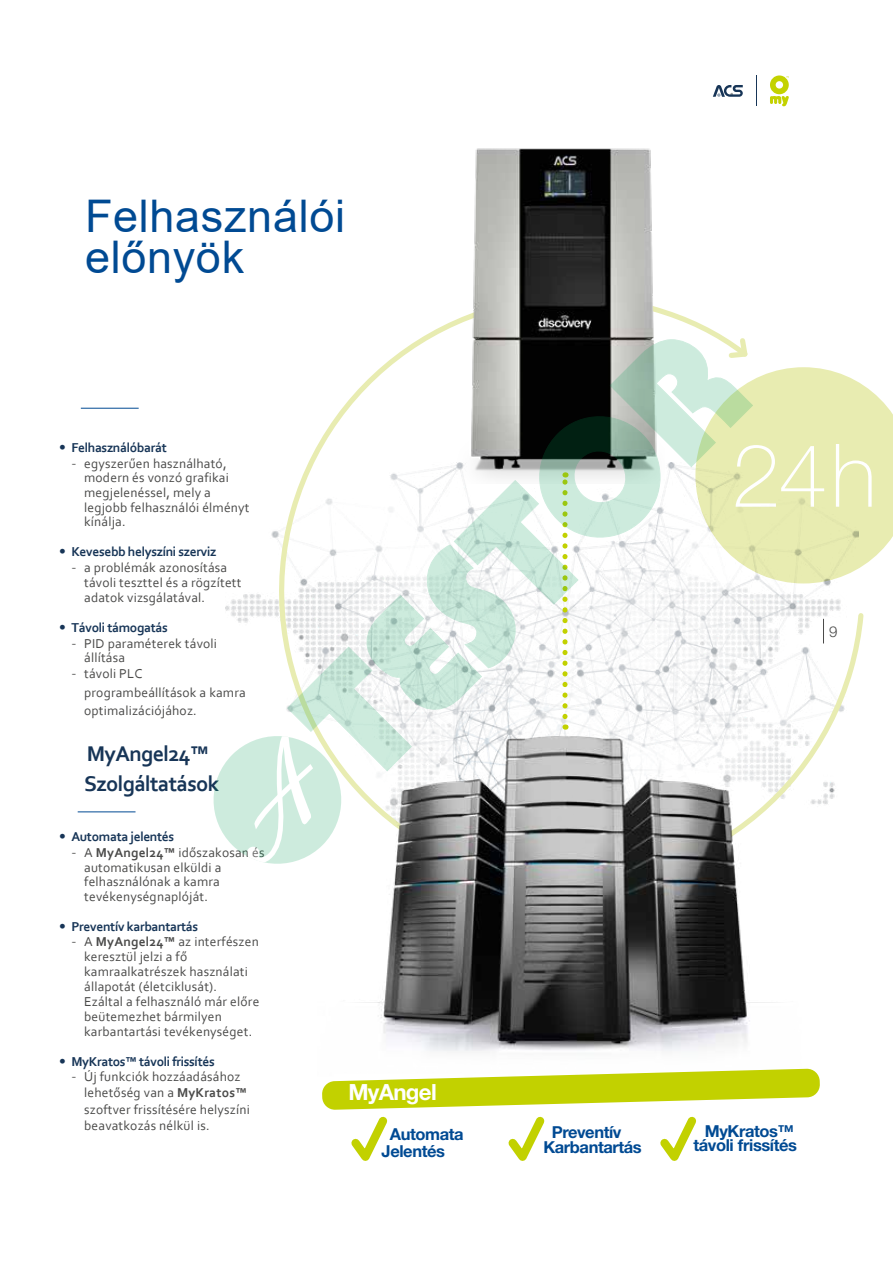
<style>
.page{position:relative;width:893px;height:1263px;background:#fff}
.page>*{position:absolute;margin:0;border:0;box-sizing:border-box;transform-origin:0 0}
.t1{font:45px/40.2px "Arial";letter-spacing:.015em;color:#004a93}
.t2{font:700 22.35px/30.8px "Corbel";letter-spacing:-.03em;color:#173557}
.t3{font:700 22.35px "Helvetica Neue LT Std";letter-spacing:-.03em;color:#fff}
.t4{font:700 16.5px/16.5px "Helvetica Neue LT Std";letter-spacing:-.025em;color:#004a93}
.t5{font:300 15px "Helvetica Neue LT Std";color:#4a4a49}
.t6{font:13.5px/14.7px "Corbel";letter-spacing:.015em;color:#4a4a49}
.t7{font:700 13.5px "Corbel";letter-spacing:-.025em;color:#173557}
.s1{font-family:"Helvetica Neue LT Std"}
.s2{font-family:"Helvetica Neue LT Std";font-weight:300}
.s3{font-weight:700}
</style>
<div class="page">
<hr style="left:81px;top:408px;width:58px;height:1px;background:#004a93">
<svg style="left:242px;top:310px;width:622px;height:494px"></svg>
<img style="left:363px;top:722px;width:451px;height:330px">
<img style="left:455px;top:148px;width:210px;height:170px">
<svg style="left:759px;top:367px;width:134px;height:216px;background:#eaeeba"></svg>
<svg style="left:322px;top:1068px;width:498px;height:93px"></svg>
<svg style="left:770px;top:75px;width:19px;height:31px"></svg>
<svg style="left:713px;top:85px;width:30px;height:12px"></svg>
<hr style="left:756px;top:75px;width:1px;height:31px;background:#173557">
<hr style="left:78px;top:811px;width:58px;height:1px;background:#004a93">
<svg style="left:284px;top:318px;width:475px;height:475px"></svg>
<svg style="left:213px;top:709px;width:155px;height:181px"></svg>
<h1 class="t1" style="left:85px;top:196px;width:262px">Felhasználói előnyök</h1>
<p class="t7" style="left:59px;top:439px;width:109px"><span class="s1">•</span> Felhasználóbarát</p>
<p class="t6" style="left:84px;top:455px;width:167px;text-indent:-13px"><span class="s2">-</span> egyszerűen használható, modern és vonzó grafikai megjelenéssel, mely a legjobb felhasználói élményt kínálja.</p>
<p class="t7" style="left:59px;top:544px;width:159px"><span class="s1">•</span> Kevesebb helyszíni szerviz</p>
<p class="t6" style="left:84px;top:560px;width:159px;text-indent:-13px"><span class="s2">-</span> a problémák azonosítása távoli teszttel és a rögzített adatok vizsgálatával.</p>
<p class="t7" style="left:59px;top:619px;width:110px"><span class="s1">•</span> Távoli támogatás</p>
<p class="t6" style="left:84px;top:636px;width:134px;line-height:14.1px;text-indent:-13px"><span class="s2">-</span> PID paraméterek távoli állítása</p>
<p class="t6" style="left:84px;top:664px;width:163px;line-height:18.6px;text-indent:-13px"><span class="s2">-</span> távoli PLC programbeállítások a kamra optimalizációjához.</p>
<h2 class="t2" style="left:84px;top:737px;width:137px">MyAngel24™<br>Szolgáltatások</h2>
<p class="t7" style="left:59px;top:828px;width:117px"><span class="s1">•</span> Automata jelentés</p>
<p class="t6" style="left:84px;top:845px;width:182px;text-indent:-13px"><span class="s2">-</span> A <span class="s3">MyAngel24™</span> időszakosan és automatikusan elküldi a felhasználónak a kamra tevékenységnaplóját.</p>
<p class="t7" style="left:59px;top:918px;width:141px"><span class="s1">•</span> Preventív karbantartás</p>
<p class="t6" style="left:84px;top:934px;width:177px;text-indent:-13px"><span class="s2">-</span> A <span class="s3">MyAngel24™</span> az interfészen keresztül jelzi a fő kamraalkatrészek használati állapotát (életciklusát).<br>Ezáltal a felhasználó már előre beütemezhet bármilyen karbantartási tevékenységet.</p>
<p class="t7" style="left:59px;top:1053px;width:157px"><span class="s1">•</span> MyKratos™ távoli frissítés</p>
<p class="t6" style="left:84px;top:1068px;width:167px;line-height:16.2px;text-indent:-13px"><span class="s2">-</span> Új funkciók hozzáadásához lehetőség van a <span class="s3">MyKratos™ </span>szoftver frissítésére helyszíni beavatkozás nélkül is.</p>
<p class="t5" style="left:829px;top:623px;width:10px">9</p>
<h2 class="t3" style="left:348px;top:1078px;width:90px">MyAngel</h2>
<p class="t4" style="left:382px;top:1126px;width:84px;text-indent:8px">Automata<br>Jelentés</p>
<p class="t4" style="left:543px;top:1124px;width:100px;line-height:15.5px;text-indent:8px">Preventív<br>Karbantartás</p>
<p class="t4" style="left:693px;top:1123px;width:105px;line-height:14.2px;text-align:center">MyKratos™ távoli frissítés</p>
</div>
